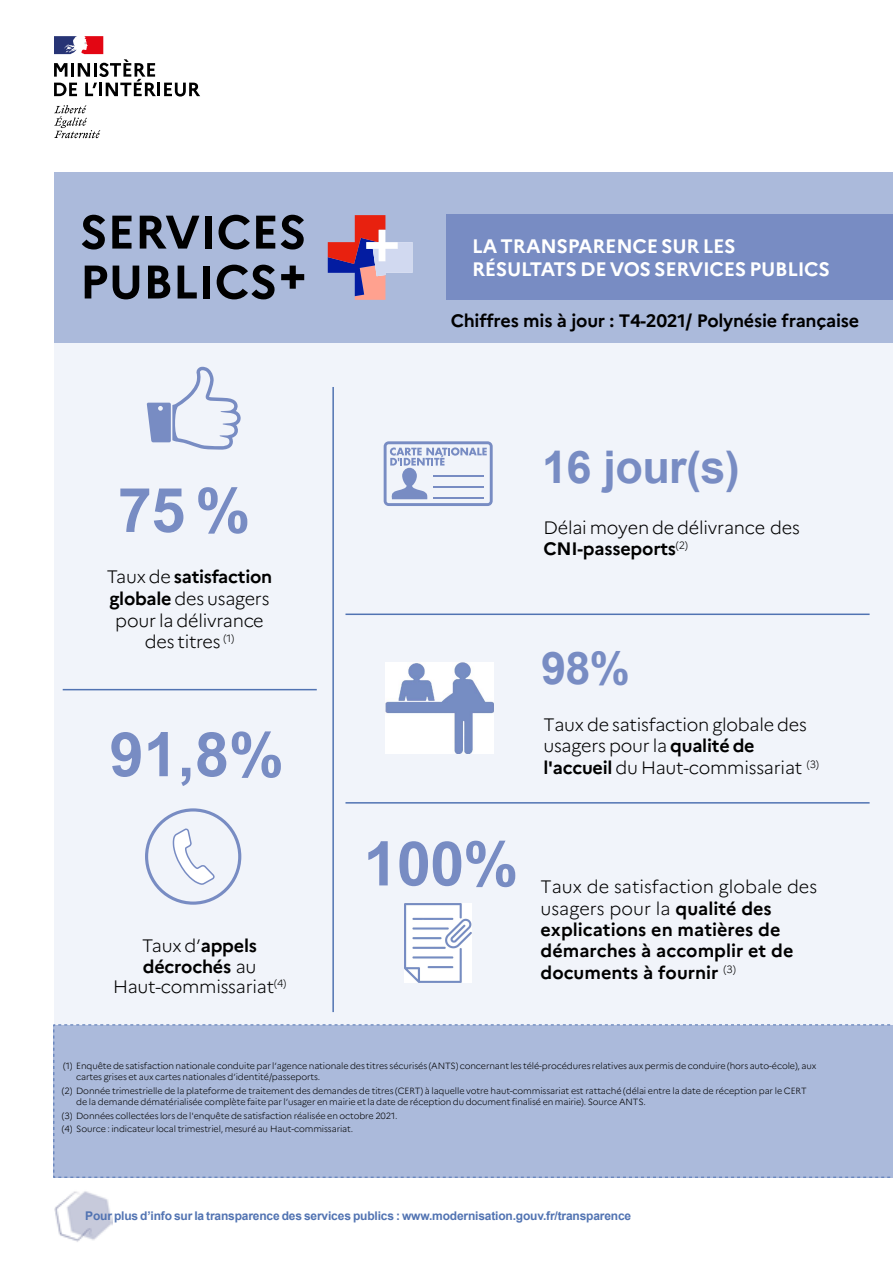
<style>
.page{position:relative;width:893px;height:1263px;background:#fff}
.page>*{position:absolute;margin:0;border:0;box-sizing:border-box;transform-origin:0 0}
.t1{font:700 61.5px "Arial";letter-spacing:-.015em;color:#788cc3}
.t2{font:700 45px "Arial";letter-spacing:-.015em;color:#788cc3}
.t3{font:700 19.5px/23.4px "Marianne";letter-spacing:-.015em;color:#fff}
.t4{font:300 18px/21.6px "Marianne";letter-spacing:-.015em;color:#000;text-align:center}
.t5{font:700 18px/21.5px "Marianne";color:#000}
.t6{font:700 12px "Arial";letter-spacing:-.015em;color:#5173b2}
.t7{font:300 9px/10.8px "Marianne";letter-spacing:-.015em;color:#000}
.s1{font-weight:700}
.s2{font-weight:300}
</style>
<div class="page">
<div style="left:54px;top:334px;width:839px;height:710px;background:#f1f4fa"></div>
<img style="left:54px;top:1191px;width:58px;height:51px">
<div style="left:54px;top:172px;width:839px;height:170px;background:#abbadb"></div>
<svg style="left:328px;top:215px;width:84px;height:85px"></svg>
<svg style="left:82px;top:215px;width:23px;height:34px"></svg>
<svg style="left:112px;top:216px;width:20px;height:33px"></svg>
<svg style="left:140px;top:216px;width:59px;height:33px"></svg>
<div style="left:205px;top:216px;width:7px;height:33px;background:#000"></div>
<svg style="left:219px;top:215px;width:31px;height:34px"></svg>
<svg style="left:256px;top:216px;width:19px;height:33px"></svg>
<svg style="left:281px;top:215px;width:23px;height:34px"></svg>
<svg style="left:85px;top:266px;width:22px;height:32px"></svg>
<svg style="left:113px;top:266px;width:26px;height:33px"></svg>
<svg style="left:148px;top:266px;width:22px;height:32px"></svg>
<svg style="left:178px;top:266px;width:19px;height:32px"></svg>
<div style="left:203px;top:266px;width:7px;height:32px;background:#000"></div>
<svg style="left:217px;top:265px;width:58px;height:34px"></svg>
<svg style="left:281px;top:266px;width:23px;height:23px"></svg>
<div style="left:446px;top:215px;width:447px;height:85px;background:#788cc3"></div>
<div style="left:53px;top:1024px;width:840px;height:154px;background:#abbadb"></div>
<svg style="left:54px;top:105px;width:46px;height:33px"></svg>
<svg style="left:54px;top:36px;width:146px;height:61px"></svg>
<hr style="left:332px;top:387px;width:2px;height:625px;background:#5173b2">
<hr style="left:345px;top:613px;width:525px;height:2px;background:#5173b2">
<hr style="left:63px;top:689px;width:254px;height:1px;background:#5173b2">
<hr style="left:345px;top:802px;width:525px;height:1px;background:#5173b2">
<svg style="left:384px;top:441px;width:109px;height:65px"></svg>
<svg style="left:147px;top:367px;width:94px;height:83px"></svg>
<div style="left:145px;top:808px;width:96px;height:97px;border:3px solid #788cc3;border-radius:50%"></div>
<svg style="left:172px;top:828px;width:43px;height:57px"></svg>
<img style="left:385px;top:663px;width:109px;height:91px">
<img style="left:405px;top:903px;width:66px;height:79px">
<h3 class="t3" style="left:472px;top:234px;width:359px">LA TRANSPARENCE SUR LES<br>RÉSULTATS DE VOS SERVICES PUBLICS</h3>
<h1 class="t1" style="left:118px;top:470px;width:134px">75 %</h1>
<h3 class="t4" style="left:107px;top:566px;width:167px">Taux de <span class="s1">satisfaction globale</span> des usagers pour la délivrance des titres <sup>(1)</sup></h3>
<h1 class="t1" style="left:109px;top:711px;width:176px">91,8%</h1>
<h3 class="t4" style="left:113px;top:935px;width:175px;line-height:20.4px">Taux d’<span class="s1">appels décrochés</span> au<br>Haut-commissariat<sup>(4)</sup></h3>
<h3 class="t5" style="left:451px;top:310px;width:410px">Chiffres mis à jour : T4-2021/ Polynésie française</h3>
<h2 class="t2" style="left:542px;top:435px;width:199px">16 jour(s)</h2>
<h3 class="t4" style="left:543px;top:516px;width:258px;text-align:left">Délai moyen de délivrance des<br><span class="s1">CNI-passeports</span><sup>(2)</sup></h3>
<h2 class="t2" style="left:541px;top:636px;width:90px">98%</h2>
<h3 class="t4" style="left:543px;top:713px;width:277px;text-align:left">Taux de satisfaction globale des usagers pour la <span class="s1">qualité de l'accueil</span> du Haut-commissariat <sup>(3)</sup></h3>
<h1 class="t1" style="left:363px;top:820px;width:156px">100%</h1>
<h3 class="t5" style="left:541px;top:876px;width:278px"><span class="s2">Taux de satisfaction globale des usagers pour la</span> qualité des explications en matières de démarches à accomplir et de documents à fournir <sup>(3)</sup></h3>
<p class="t7" style="left:76px;top:1061px;width:742px;text-indent:-13px">(1) Enquête de satisfaction nationale conduite par l’agence nationale des titres sécurisés (ANTS) concernant les télé-procédures relatives aux permis de conduire (hors auto-école), aux cartes grises et aux cartes nationales d’identité/passeports.</p>
<p class="t7" style="left:76px;top:1086px;width:732px;line-height:10.4px;text-indent:-14px">(2) Donnée trimestrielle de la plateforme de traitement des demandes de titres (CERT) à laquelle votre haut-commissariat est rattaché (délai entre la date de réception par le CERT de la demande dématérialisée complète faite par l’usager en mairie et la date de réception du document finalisé en mairie). Source ANTS.</p>
<p class="t7" style="left:62px;top:1108px;width:337px;line-height:13.6px">(3) Données collectées lors de l'enquête de satisfaction réalisée en octobre 2021. (4) Source : indicateur local trimestriel, mesuré au Haut-commissariat.</p>
<h3 class="t6" style="left:85px;top:1208px;width:547px">Pour plus d’info sur la transparence des services publics : www.modernisation.gouv.fr/transparence</h3>
</div>
